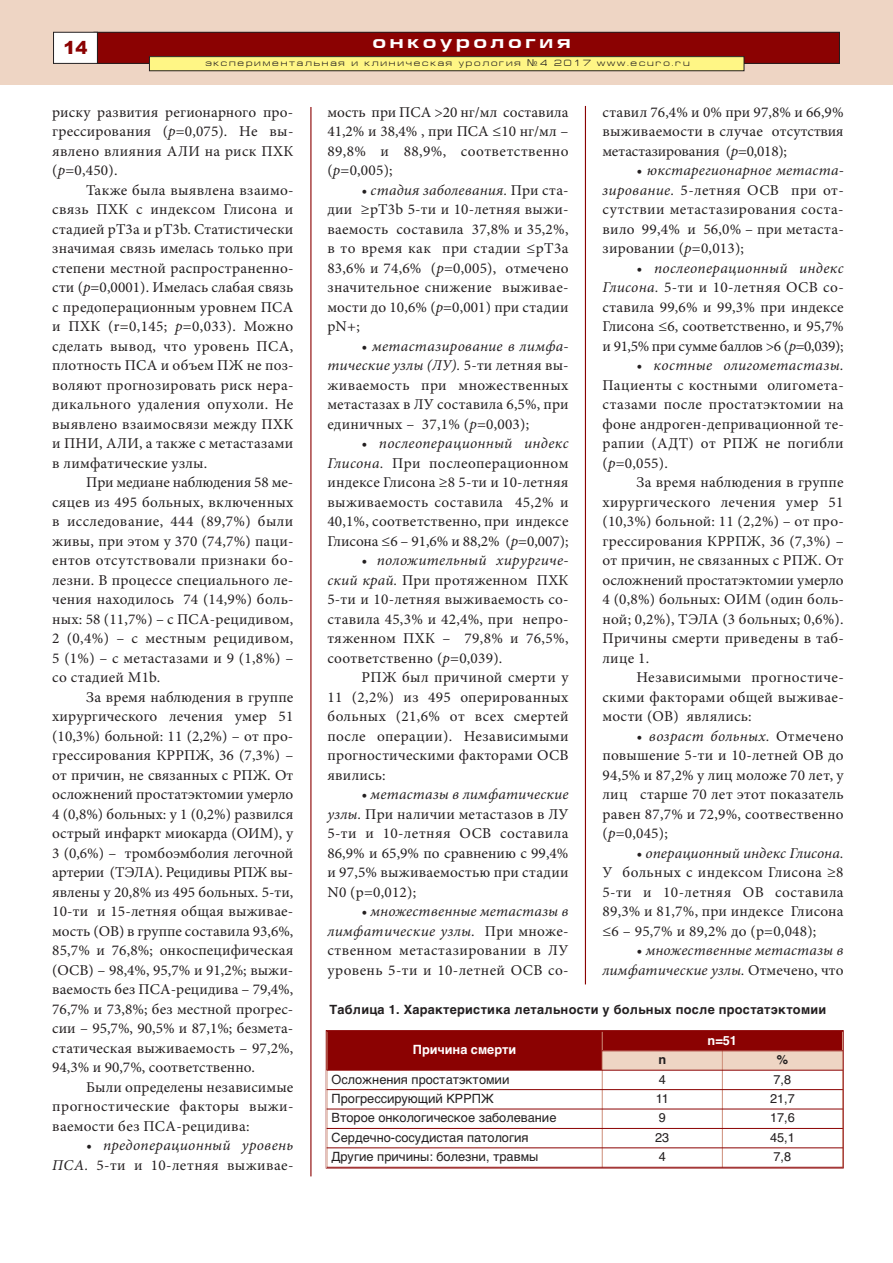
<style>
.page{position:relative;width:893px;height:1263px;background:#fff}
.page>*{position:absolute;margin:0;border:0;box-sizing:border-box;transform-origin:0 0}
.t1{font:700 18px "Europe Ext";letter-spacing:.2em;color:#fff}
.t2{font:900 18px "Arial";color:#8b0202}
.t3{font:15px/19.5px "Minion Pro";letter-spacing:.015em;color:#231f20;text-align:justify}
.t4{font:italic 15px/19.5px "Minion Pro";letter-spacing:.01em;color:#231f20;text-align:right}
.t5{font:12.75px "Helvetica";color:#231f20}
.t6{font:700 12.75px "Helvetica";letter-spacing:.02em;color:#231f20}
.t7{font:700 12.75px "Helvetica";color:#fff}
.t8{font:9px "Europe Ext Normal";letter-spacing:.2em;color:#231f20}
.s1{font-family:"Europe"}
.s2{font-style:italic}
.s3{font-style:normal}
</style>
<div class="page">
<hr style="left:310px;top:107px;width:1px;height:1069px;background:#8b0202">
<hr style="left:585px;top:106px;width:1px;height:878px;background:#8b0202">
<div style="left:0;top:0;width:893px;height:85px;background:#eed5c4"></div>
<div style="left:94px;top:32px;width:745px;height:31px;background:#8b0202"></div>
<div style="left:94px;top:32px;width:746px;height:32px;border:1px solid #231f20"></div>
<div style="left:54px;top:32px;width:43px;height:31px;background:#fff"></div>
<div style="left:53px;top:32px;width:45px;height:32px;border:1px solid #231f20"></div>
<div style="left:149px;top:57px;width:595px;height:14px;background:#fff685"></div>
<div style="left:149px;top:56px;width:595px;height:15px;border:1px solid #231f20"></div>
<div style="left:327px;top:1031px;width:275px;height:39px;background:#8b0202"></div>
<div style="left:602px;top:1031px;width:240px;height:20px;background:#8b0202"></div>
<div style="left:602px;top:1051px;width:120px;height:19px;background:#eed5c4"></div>
<div style="left:722px;top:1051px;width:121px;height:19px;background:#eed5c4"></div>
<hr style="left:327px;top:1031px;width:1px;height:137px;background:#cd8d78">
<hr style="left:602px;top:1031px;width:1px;height:137px;background:#cd8d78">
<hr style="left:722px;top:1050px;width:1px;height:118px;background:#cd8d78">
<hr style="left:842px;top:1031px;width:1px;height:137px;background:#cd8d78">
<hr style="left:327px;top:1031px;width:516px;height:1px;background:#8b0202">
<hr style="left:602px;top:1050px;width:241px;height:1px;background:#8b0202">
<hr style="left:327px;top:1070px;width:516px;height:1px;background:#8b0202">
<hr style="left:327px;top:1089px;width:516px;height:1px;background:#8b0202">
<hr style="left:327px;top:1109px;width:516px;height:1px;background:#8b0202">
<hr style="left:327px;top:1128px;width:516px;height:1px;background:#8b0202">
<hr style="left:327px;top:1147px;width:516px;height:1px;background:#8b0202">
<hr style="left:327px;top:1167px;width:516px;height:1px;background:#8b0202">
<p class="t2" style="left:64px;top:37px;width:26px">14</p>
<p class="t1" style="left:372px;top:31px;width:200px">онкоурология</p>
<p class="t8" style="left:205px;top:58px;width:486px">экспериментальная и клиническая урология <span class="s1">¹</span>4 2017 www.ecuro.ru</p>
<p class="t3" style="left:52px;top:104px;width:243px">риску развития регионарного про&shy;грессирования (<span class="s2">р</span>=0,075). Не вы&shy;явлено влияния АЛИ на риск ПХК (<span class="s2">р</span>=0,450).</p>
<p class="t3" style="left:52px;top:182px;width:243px;text-indent:34px">Также была выявлена взаимо&shy;связь ПХК с индексом Глисона и стадией рТ3а и рТ3b. Статистически значимая связь имелась только при степени местной распространенно&shy;сти (<span class="s2">р</span>=0,0001). Имелась слабая связь с предоперационным уровнем ПСА и ПХК (r=0,145; <span class="s2">р</span>=0,033). Можно сделать вывод, что уровень ПСА, плотность ПСА и объем ПЖ не поз&shy;воляют прогнозировать риск нера&shy;дикального удаления опухоли. Не выявлено взаимосвязи между ПХК и ПНИ, АЛИ, а также с метастазами в лимфатические узлы.</p>
<p class="t3" style="left:52px;top:474px;width:243px;text-indent:34px">При медиане наблюдения 58 ме&shy;сяцев из 495 больных, включенных в исследование, 444 (89,7%) были живы, при этом у 370 (74,7%) паци&shy;ентов отсутствовали признаки бо&shy;лезни. В процессе специального ле&shy;чения находилось 74 (14,9%) боль&shy;ных: 58 (11,7%) – с ПСА-рецидивом, 2 (0,4%) – с местным рецидивом, 5 (1%) – с метастазами и 9 (1,8%) – со стадией М1b.</p>
<p class="t3" style="left:52px;top:689px;width:243px;text-indent:34px">За время наблюдения в группе хирургического лечения умер 51 (10,3%) больной: 11 (2,2%) – от про&shy;грессирования КРРПЖ, 36 (7,3%) – от причин, не связанных с РПЖ. От осложнений простатэктомии умерло 4 (0,8%) больных: у 1 (0,2%) развился острый инфаркт миокарда (ОИМ), у 3 (0,6%) – тромбоэмболия легочной артерии (ТЭЛА). Рецидивы РПЖ вы&shy;явлены у 20,8% из 495 больных. 5-ти, 10-ти и 15-летняя общая выживае&shy;мость (ОВ) в группе составила 93,6%, 85,7% и 76,8%; онкоспецифическая (ОСВ) – 98,4%, 95,7% и 91,2%; выжи&shy;ваемость без ПСА-рецидива – 79,4%, 76,7% и 73,8%; без местной прогрес&shy;сии – 95,7%, 90,5% и 87,1%; безмета&shy;статическая выживаемость – 97,2%, 94,3% и 90,7%, соответственно.</p>
<p class="t3" style="left:52px;top:1079px;width:243px;text-indent:34px">Были определены независимые прогностические факторы выжи&shy;ваемости без ПСА-рецидива:</p>
<p class="t4" style="left:52px;top:1137px;width:243px">• предоперационный уровень<br>ПСА. <span class="s3">5-ти и 10-летняя выживае-</span></p>
<p class="t3" style="left:327px;top:104px;width:243px">мость при ПСА &gt;20 нг/мл составила 41,2% и 38,4% , при ПСА ≤10 нг/мл – 89,8% и 88,9%, соответственно (<span class="s2">р</span>=0,005);</p>
<p class="t3" style="left:327px;top:182px;width:243px;text-indent:34px"><span class="s2">• стадия заболевания.</span> При ста&shy;дии ≥рТ3b 5-ти и 10-летняя выжи&shy;ваемость составила 37,8% и 35,2%, в то время как при стадии ≤рТ3а 83,6% и 74,6% (<span class="s2">р</span>=0,005), отмечено значительное снижение выживае&shy;мости до 10,6% (<span class="s2">р</span>=0,001) при стадии рN+;</p>
<p class="t3" style="left:327px;top:338px;width:243px;text-indent:34px"><span class="s2">• метастазирование в лимфа&shy;тические узлы (ЛУ).</span> 5-ти летняя вы&shy;живаемость при множественных метастазах в ЛУ составила 6,5%, при единичных – 37,1% (<span class="s2">р</span>=0,003);</p>
<p class="t3" style="left:327px;top:435px;width:243px;text-indent:34px"><span class="s2">• послеоперационный индекс Глисона.</span> При послеоперационном индексе Глисона ≥8 5-ти и 10-летняя выживаемость составила 45,2% и 40,1%, соответственно, при индексе Глисона ≤6 – 91,6% и 88,2% (<span class="s2">р</span>=0,007);</p>
<p class="t3" style="left:327px;top:552px;width:243px;text-indent:34px"><span class="s2">• положительный хирургиче&shy;ский край.</span> При протяженном ПХК 5-ти и 10-летняя выживаемость со&shy;ставила 45,3% и 42,4%, при непро&shy;тяженном ПХК – 79,8% и 76,5%, соответственно (<span class="s2">р</span>=0,039).</p>
<p class="t3" style="left:327px;top:669px;width:243px;text-indent:34px">РПЖ был причиной смерти у 11 (2,2%) из 495 оперированных больных (21,6% от всех смертей после операции). Независимыми прогностическими факторами ОСВ явились:</p>
<p class="t3" style="left:327px;top:786px;width:243px;text-indent:34px"><span class="s2">• метастазы в лимфатические узлы.</span> При наличии метастазов в ЛУ 5-ти и 10-летняя ОСВ составила 86,9% и 65,9% по сравнению с 99,4% и 97,5% выживаемостью при стадии N0 (р=0,012);</p>
<p class="t3" style="left:327px;top:903px;width:243px;text-indent:34px"><span class="s2">• множественные метастазы в лимфатические узлы.</span> При множе&shy;ственном метастазировании в ЛУ уровень 5-ти и 10-летней ОСВ со-</p>
<p class="t3" style="left:602px;top:104px;width:243px">ставил 76,4% и 0% при 97,8% и 66,9% выживаемости в случае отсутствия метастазирования (<span class="s2">р</span>=0,018);</p>
<p class="t3" style="left:602px;top:162px;width:243px;text-indent:34px"><span class="s2">• юкстарегионарное метаста&shy;зирование.</span> 5-летняя ОСВ при от&shy;сутствии метастазирования соста&shy;вило 99,4% и 56,0% – при метаста&shy;зировании (<span class="s2">р</span>=0,013);</p>
<p class="t3" style="left:602px;top:260px;width:243px;text-indent:34px"><span class="s2">• послеоперационный индекс Глисона.</span> 5-ти и 10-летняя ОСВ со&shy;ставила 99,6% и 99,3% при индексе Глисона ≤6, соответственно, и 95,7% и 91,5% при сумме баллов &gt;6 (<span class="s2">р</span>=0,039);</p>
<p class="t4" style="left:636px;top:357px;width:209px">• костные олигометастазы.</p>
<p class="t3" style="left:602px;top:377px;width:243px">Пациенты с костными олигомета&shy;стазами после простатэктомии на фоне андроген-депривационной те&shy;рапии (АДТ) от РПЖ не погибли (<span class="s2">р</span>=0,055).</p>
<p class="t3" style="left:602px;top:474px;width:243px;text-indent:34px">За время наблюдения в группе хирургического лечения умер 51 (10,3%) больной: 11 (2,2%) – от про&shy;грессирования КРРПЖ, 36 (7,3%) – от причин, не связанных с РПЖ. От осложнений простатэктомии умерло 4 (0,8%) больных: ОИМ (один боль&shy;ной; 0,2%), ТЭЛА (3 больных; 0,6%).<br>Причины смерти приведены в таб&shy;лице 1.</p>
<p class="t3" style="left:602px;top:669px;width:243px;text-indent:34px">Независимыми прогностиче&shy;скими факторами общей выживае&shy;мости (ОВ) являлись:</p>
<p class="t3" style="left:602px;top:728px;width:243px;text-indent:34px"><span class="s2">• возраст больных.</span> Отмечено повышение 5-ти и 10-летней ОВ до 94,5% и 87,2% у лиц моложе 70 лет, у лиц старше 70 лет этот показатель равен 87,7% и 72,9%, соотвественно (<span class="s2">р</span>=0,045);</p>
<p class="t4" style="left:636px;top:845px;width:209px">• операционный индекс Глисона.</p>
<p class="t3" style="left:602px;top:864px;width:243px">У больных с индексом Глисона ≥8<br>5-ти и 10-летняя ОВ составила 89,3% и 81,7%, при индексе Глисона ≤6 – 95,7% и 89,2% до (р=0,048);</p>
<p class="t4" style="left:602px;top:942px;width:243px">• множественные метастазы в лимфатические узлы. <span class="s3">Отмечено, что</span></p>
<p class="t6" style="left:329px;top:1002px;width:498px">Таблица 1. Характеристика летальности у больных после простатэктомии</p>
<p class="t7" style="left:413px;top:1042px;width:105px">Причина смерти</p>
<p class="t7" style="left:708px;top:1033px;width:31px">n=51</p>
<p class="t6" style="left:658px;top:1052px;width:9px">n</p>
<p class="t6" style="left:777px;top:1052px;width:13px">%</p>
<p class="t5" style="left:332px;top:1072px;width:179px">Осложнения простатэктомии</p>
<p class="t5" style="left:659px;top:1072px;width:9px">4</p>
<p class="t5" style="left:773px;top:1072px;width:19px">7,8</p>
<p class="t5" style="left:332px;top:1091px;width:164px">Прогрессирующий КРРПЖ</p>
<p class="t5" style="left:656px;top:1091px;width:15px">11</p>
<p class="t5" style="left:770px;top:1091px;width:26px">21,7</p>
<p class="t5" style="left:332px;top:1110px;width:226px">Второе онкологическое заболевание</p>
<p class="t5" style="left:659px;top:1110px;width:9px">9</p>
<p class="t5" style="left:770px;top:1110px;width:26px">17,6</p>
<p class="t5" style="left:332px;top:1130px;width:199px">Сердечно-сосудистая патология</p>
<p class="t5" style="left:655px;top:1130px;width:16px">23</p>
<p class="t5" style="left:770px;top:1130px;width:26px">45,1</p>
<p class="t5" style="left:332px;top:1149px;width:208px">Другие причины: болезни, травмы</p>
<p class="t5" style="left:659px;top:1149px;width:9px">4</p>
<p class="t5" style="left:773px;top:1149px;width:19px">7,8</p>
</div>
